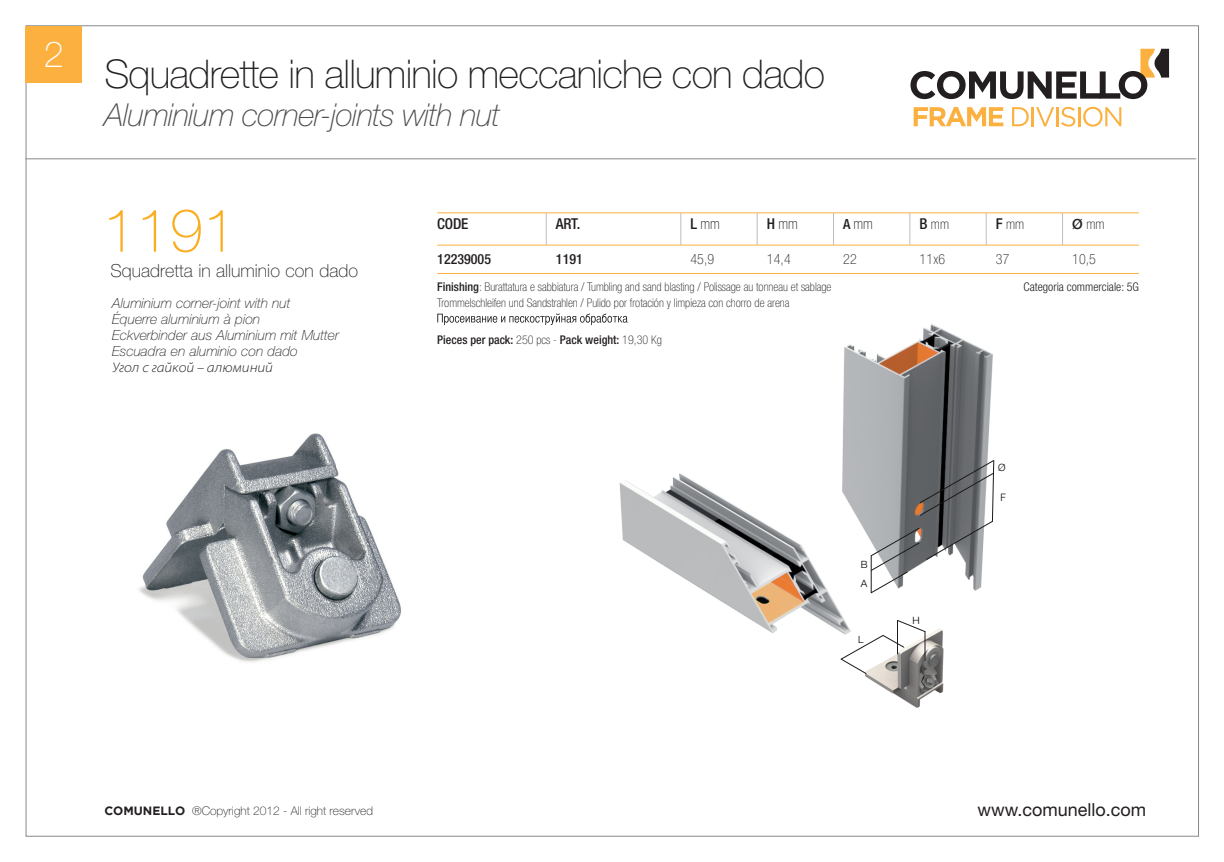
<style>
.page{position:relative;width:1224px;height:862px;background:#fff}
.page>*{position:absolute;margin:0;border:0;box-sizing:border-box;transform-origin:0 0}
.t1{font:100 60px "Helvetica Neue LT Std";color:#faad1e}
.t2{font:100 39.6px "Helvetica Neue LT Std";letter-spacing:-.02em;color:#231f20}
.t3{font:100 36px "Helvetica Neue LT Std";color:#fff}
.t4{font:italic 100 31.6px "Helvetica Neue LT Std";letter-spacing:-.02em;color:#4d4b4d}
.t5{font:100 18px "Helvetica Neue LT Std";color:#231f20}
.t6{font:18px "Helvetica Neue LT Std";color:#231f20}
.t7{font:100 condensed 15px "Helvetica Neue LT Std";color:#231f20}
.t8{font:500 condensed 15px "Helvetica Neue LT Std";letter-spacing:-.01em;color:#231f20}
.t9{font:italic 100 14px/16px "Helvetica Neue LT Std";color:#231f20}
.t10{font:100 condensed 14px "Helvetica Neue LT Std";letter-spacing:.01em;color:#231f20}
.t11{font:italic 300 semi-expanded 14px "Myriad Pro";color:#231f20}
.t12{font:500 condensed 14px "Helvetica Neue LT Std";color:#231f20}
.t13{font:100 condensed 12px/16px "Helvetica Neue LT Std";color:#231f20}
.t14{font:100 12px "Helvetica Neue LT Std";color:#231f20}
.t15{font:500 condensed 12px "Helvetica Neue LT Std";color:#231f20}
.t16{font:300 condensed 12px "Helvetica Neue LT Std";color:#231f20}
.t17{font:300 10.2px "Helvetica Neue LT Std";color:#000}
.t18{font:300 10px "Helvetica Neue LT Std";color:#000}
.t19{font:300 10px "Helvetica Neue LT Std";color:#000;scale:1.04 1}
.s1{font-weight:500}
.s2{font-weight:500;font-size:14px}
.s3{font-weight:500;font-size:15px}
.s4{font-weight:500;font-stretch:normal}
.s5{font-weight:100}
.s6{font-family:"Gotham";font-weight:700}
</style>
<div class="page">
<svg style="left:914px;top:107px;width:89px;height:19px"></svg>
<svg style="left:1012px;top:107px;width:42px;height:19px"></svg>
<hr style="left:1056px;top:107px;width:3px;height:19px;background:#fbb03f">
<svg style="left:1061px;top:107px;width:60px;height:20px"></svg>
<svg style="left:910px;top:49px;width:259px;height:50px"></svg>
<hr style="left:26px;top:158px;width:1170px;height:1px;background:#86898b">
<div style="left:26px;top:26px;width:56px;height:57px;background:#fbb03f"></div>
<img style="left:619px;top:324px;width:376px;height:384px">
<hr style="left:925px;top:631px;width:1px;height:30px;background:#1a1a1b">
<svg style="left:871px;top:460px;width:123px;height:133px"></svg>
<hr style="left:437px;top:212px;width:109px;height:1px;background:#fbb03f">
<hr style="left:546px;top:212px;width:135px;height:1px;background:#fbb03f">
<hr style="left:681px;top:212px;width:76px;height:1px;background:#fbb03f">
<hr style="left:757px;top:212px;width:77px;height:1px;background:#fbb03f">
<hr style="left:834px;top:212px;width:76px;height:1px;background:#fbb03f">
<hr style="left:910px;top:212px;width:76px;height:1px;background:#fbb03f">
<hr style="left:986px;top:212px;width:77px;height:1px;background:#fbb03f">
<hr style="left:1063px;top:212px;width:76px;height:1px;background:#fbb03f">
<hr style="left:437px;top:245px;width:109px;height:1px;background:#fbb03f">
<hr style="left:546px;top:245px;width:135px;height:1px;background:#fbb03f">
<hr style="left:681px;top:245px;width:76px;height:1px;background:#fbb03f">
<hr style="left:757px;top:245px;width:77px;height:1px;background:#fbb03f">
<hr style="left:834px;top:245px;width:76px;height:1px;background:#fbb03f">
<hr style="left:910px;top:245px;width:76px;height:1px;background:#fbb03f">
<hr style="left:986px;top:245px;width:77px;height:1px;background:#fbb03f">
<hr style="left:1063px;top:245px;width:76px;height:1px;background:#fbb03f">
<hr style="left:437px;top:273px;width:109px;height:1px;background:#fbb03f">
<hr style="left:546px;top:273px;width:135px;height:1px;background:#fbb03f">
<hr style="left:681px;top:273px;width:76px;height:1px;background:#fbb03f">
<hr style="left:757px;top:273px;width:77px;height:1px;background:#fbb03f">
<hr style="left:834px;top:273px;width:76px;height:1px;background:#fbb03f">
<hr style="left:910px;top:273px;width:76px;height:1px;background:#fbb03f">
<hr style="left:986px;top:273px;width:77px;height:1px;background:#fbb03f">
<hr style="left:1063px;top:273px;width:76px;height:1px;background:#fbb03f">
<hr style="left:546px;top:213px;width:1px;height:32px;background:#bcbdc0">
<hr style="left:680px;top:213px;width:1px;height:32px;background:#bcbdc0">
<hr style="left:757px;top:213px;width:1px;height:32px;background:#bcbdc0">
<hr style="left:833px;top:213px;width:1px;height:32px;background:#bcbdc0">
<hr style="left:910px;top:213px;width:1px;height:32px;background:#bcbdc0">
<hr style="left:986px;top:213px;width:1px;height:32px;background:#bcbdc0">
<hr style="left:1062px;top:213px;width:1px;height:32px;background:#bcbdc0">
<img style="left:139px;top:433px;width:262px;height:229px">
<svg style="left:437px;top:313px;width:191px;height:12px"></svg>
<svg style="left:841px;top:616px;width:84px;height:58px"></svg>
<h3 class="t3" style="left:44px;top:34px;width:22px">2</h3>
<h2 class="t2" style="left:104px;top:52px;width:722px">Squadrette in alluminio meccaniche con dado</h2>
<h3 class="t4" style="left:104px;top:97px;width:397px">Aluminium corner-joints with nut</h3>
<h1 class="t1" style="left:103px;top:196px;width:135px">1191</h1>
<h3 class="t5" style="left:110px;top:260px;width:249px">Squadretta in alluminio con dado</h3>
<p class="t9" style="left:112px;top:295px;width:228px">Aluminium corner-joint with nut<br>Équerre aluminium à pion<br>Eckverbinder aus Aluminium mit Mutter<br>Escuadra en aluminio con dado</p>
<p class="t11" style="left:112px;top:359px;width:162px">Угол с гайкой – алюминий</p>
<p class="t8" style="left:437px;top:215px;width:33px">CODE</p>
<p class="t8" style="left:556px;top:215px;width:26px">ART.</p>
<p class="t7" style="left:691px;top:215px;width:31px"><span class="s1">L</span> mm</p>
<p class="t7" style="left:767px;top:215px;width:32px"><span class="s1">H</span> mm</p>
<p class="t7" style="left:843px;top:215px;width:31px"><span class="s2">A</span> mm</p>
<p class="t10" style="left:920px;top:216px;width:31px"><span class="s3">B</span> mm</p>
<p class="t10" style="left:996px;top:216px;width:30px"><span class="s3">F</span> mm</p>
<p class="t10" style="left:1072px;top:216px;width:34px"><span class="s4">Ø</span> mm</p>
<p class="t12" style="left:437px;top:250px;width:55px">12239005</p>
<p class="t12" style="left:556px;top:250px;width:28px">1191</p>
<p class="t10" style="left:691px;top:251px;width:25px">45,9</p>
<p class="t10" style="left:767px;top:251px;width:25px">14,4</p>
<p class="t10" style="left:843px;top:251px;width:15px">22</p>
<p class="t10" style="left:920px;top:251px;width:27px">11x6</p>
<p class="t10" style="left:996px;top:251px;width:15px">37</p>
<p class="t10" style="left:1072px;top:251px;width:25px">10,5</p>
<p class="t13" style="left:437px;top:279px;width:396px"><span class="s1">Finishing</span>: Burattatura e sabbiatura / Tumbling and sand blasting / Polissage au tonneau et sablage<br>Trommelschleifen und Sandstrahlen / Pulido por frotación y limpieza con chorro de arena</p>
<p class="t15" style="left:437px;top:333px;width:226px">Pieces per pack: <span class="s5">250 pcs -</span> Pack weight: <span class="s5">19,30 Kg</span></p>
<p class="t16" style="left:1024px;top:280px;width:117px">Categoria commerciale: 5G</p>
<p class="t18" style="left:998px;top:461px;width:9px">Ø</p>
<p class="t18" style="left:861px;top:558px;width:8px">B</p>
<p class="t19" style="left:861px;top:577px;width:8px">A</p>
<p class="t18" style="left:858px;top:633px;width:7px">L</p>
<p class="t17" style="left:1001px;top:491px;width:7px">F</p>
<p class="t14" style="left:104px;top:803px;width:270px"><span class="s6">COMUNELLO</span> ®Copyright 2012 - All right reserved</p>
<h3 class="t6" style="left:978px;top:799px;width:170px">www.comunello.com</h3>
</div>
